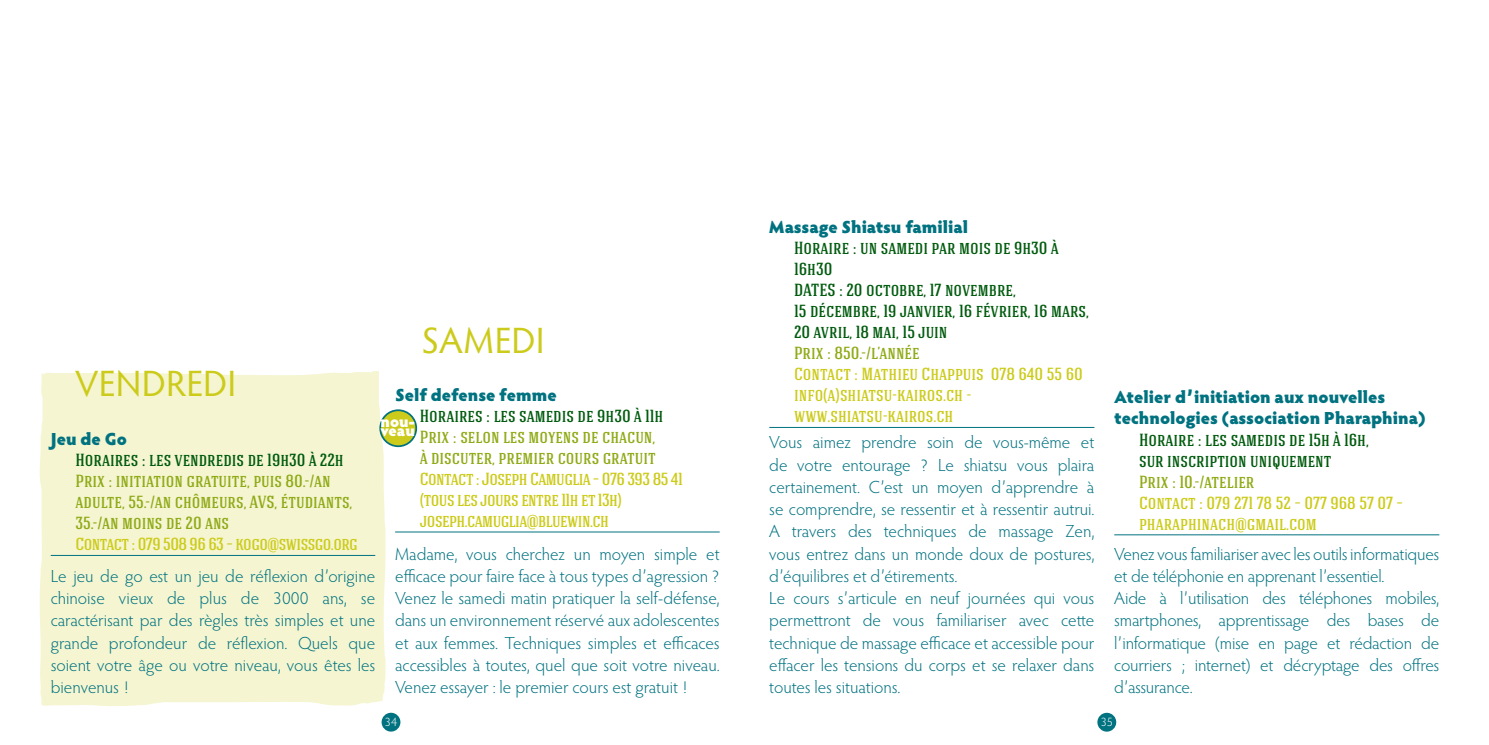
<style>
.page{position:relative;width:1489px;height:745px;background:#fff}
.page>*{position:absolute;margin:0;border:0;box-sizing:border-box;transform-origin:0 0}
.texte_rédac_gras{font:36.75px "Hypatia Sans Pro";letter-spacing:.01em;color:#cccb1b}
.txt_rédactionnel{font:300 17.5px/22.2px "Hypatia Sans Pro";color:#007280;text-align:justify}
.prix__date__horaire{font:500 17.5px/21px "Hagin Caps";color:#005b0e}
.prix__date__horaire-2{font:500 17.5px/21px "Hagin Caps";color:#8faa17}
.prix__date__horaire-3{font:500 17.5px/21px "Hagin Caps";color:#cccb1b}
.prix__date__horaire-4{font:500 17.5px/21px "Hagin Caps";letter-spacing:-.03em;color:#cccb1b}
.activité_2_gras{font:900 17.5px/21px "Hypatia Sans Pro";color:#007280}
.texte_rédac_gras-2{font:900 15.75px "Hypatia Sans Pro";color:#fff}
.t1{font:300 12.25px "Hypatia Sans Pro";color:#fff}
</style>
<div class="page">
<div style="left:1097px;top:712px;width:19px;height:19px;background:#007280;border-radius:50%"></div>
<div style="left:381px;top:712px;width:19px;height:19px;background:#007280;border-radius:50%"></div>
<div style="left:40px;top:371px;width:346px;height:335px;background:#f5f5d1"></div>
<hr style="left:51px;top:554px;width:324px;height:1px;background:#007280">
<hr style="left:395px;top:531px;width:324px;height:1px;background:#007280">
<hr style="left:769px;top:427px;width:325px;height:1px;background:#007280">
<hr style="left:1114px;top:534px;width:325px;height:1px;background:#007280">
<div style="left:380px;top:410px;width:36px;height:36px;background:#cccb1b;border-radius:50%"></div>
<div style="left:379px;top:409px;width:38px;height:38px;border:2px solid #007280;border-radius:50%"></div>
<p class="texte_rédac_gras" style="left:422px;top:315px;width:124px">SAMEDI</p>
<p class="texte_rédac_gras" style="left:75px;top:358px;width:163px">VENDREDI</p>
<p class="activité_2_gras" style="left:395px;top:383px;width:163px">Self defense femme</p>
<p class="prix__date__horaire" style="left:420px;top:404px;width:245px">Horaires : les samedis de 9h30 à 11h</p>
<p class="prix__date__horaire-2" style="left:420px;top:425px;width:237px">Prix : selon les moyens de chacun, à discuter, premier cours gratuit</p>
<p class="prix__date__horaire-4" style="left:420px;top:467px;width:264px">Contact : Joseph Camuglia – 076 393 85 41 (tous les jours entre 11h et 13h) joseph.camuglia@bluewin.ch</p>
<p class="txt_rédactionnel" style="left:395px;top:542px;width:326px">Madame, vous cherchez un moyen simple et efficace pour faire face à tous types d’agression ?<br>Venez le samedi matin pratiquer la self-défense, dans un environnement réservé aux adolescentes et aux femmes. Techniques simples et efficaces accessibles à toutes, quel que soit votre niveau.<br>Venez essayer : le premier cours est gratuit !</p>
<p class="texte_rédac_gras-2" style="left:380px;top:410px;width:36px">nou-</p>
<p class="texte_rédac_gras-2" style="left:380px;top:418px;width:36px">veau</p>
<p class="activité_2_gras" style="left:51px;top:427px;width:78px">Jeu de Go</p>
<p class="prix__date__horaire" style="left:76px;top:448px;width:269px">Horaires : les vendredis de 19h30 à 22h</p>
<p class="prix__date__horaire-2" style="left:76px;top:469px;width:278px">Prix : initiation gratuite, puis 80.-/an adulte, 55.-/an chômeurs, AVS, étudiants,<br>35.-/an moins de 20 ans</p>
<p class="prix__date__horaire-4" style="left:76px;top:532px;width:284px">Contact : 079 508 96 63 – kogo@swissgo.org</p>
<p class="txt_rédactionnel" style="left:51px;top:564px;width:326px">Le jeu de go est un jeu de réflexion d’origine chinoise vieux de plus de 3000 ans, se caractérisant par des règles très simples et une grande profondeur de réflexion. Quels que soient votre âge ou votre niveau, vous êtes les bienvenus !</p>
<p class="activité_2_gras" style="left:769px;top:215px;width:200px">Massage Shiatsu familial</p>
<p class="prix__date__horaire" style="left:794px;top:236px;width:266px">Horaire : un samedi par mois de 9h30 à<br>16h30</p>
<p class="prix__date__horaire" style="left:794px;top:278px;width:296px">DATES : 20 octobre, 17 novembre,<br>15 décembre, 19 janvier, 16 février, 16 mars,<br>20 avril, 18 mai, 15 juin</p>
<p class="prix__date__horaire-2" style="left:794px;top:341px;width:127px">Prix : 850.-/l’année</p>
<p class="prix__date__horaire-3" style="left:794px;top:362px;width:290px">Contact : Mathieu Chappuis 078 640 55 60 info(a)shiatsu-kairos.ch - www.shiatsu-kairos.ch</p>
<p class="txt_rédactionnel" style="left:769px;top:430px;width:326px">Vous aimez prendre soin de vous-même et de votre entourage ? Le shiatsu vous plaira certainement. C’est un moyen d’apprendre à se comprendre, se ressentir et à ressentir autrui.<br>A travers des techniques de massage Zen, vous entrez dans un monde doux de postures, d’équilibres et d’étirements.</p>
<p class="txt_rédactionnel" style="left:769px;top:586px;width:326px">Le cours s’articule en neuf journées qui vous permettront de vous familiariser avec cette technique de massage efficace et accessible pour effacer les tensions du corps et se relaxer dans toutes les situations.</p>
<p class="activité_2_gras" style="left:1114px;top:386px;width:313px">Atelier d’initiation aux nouvelles technologies (association Pharaphina)</p>
<p class="prix__date__horaire" style="left:1138px;top:428px;width:231px">Horaire : les samedis de 15h à 16h, sur inscription uniquement</p>
<p class="prix__date__horaire-2" style="left:1138px;top:470px;width:117px">Prix : 10.-/atelier</p>
<p class="prix__date__horaire-3" style="left:1138px;top:491px;width:265px">Contact : 079 271 78 52 – 077 968 57 07 – pharaphinach@gmail.com</p>
<p class="txt_rédactionnel" style="left:1114px;top:542px;width:326px">Venez vous familiariser avec les outils informatiques et de téléphonie en apprenant l’essentiel.</p>
<p class="txt_rédactionnel" style="left:1114px;top:586px;width:326px">Aide à l’utilisation des téléphones mobiles, smartphones, apprentissage des bases de l’informatique (mise en page et rédaction de courriers ; internet) et décryptage des offres d’assurance.</p>
<p class="t1" style="left:385px;top:713px;width:14px">34</p>
<p class="t1" style="left:1100px;top:713px;width:14px">35</p>
</div>
